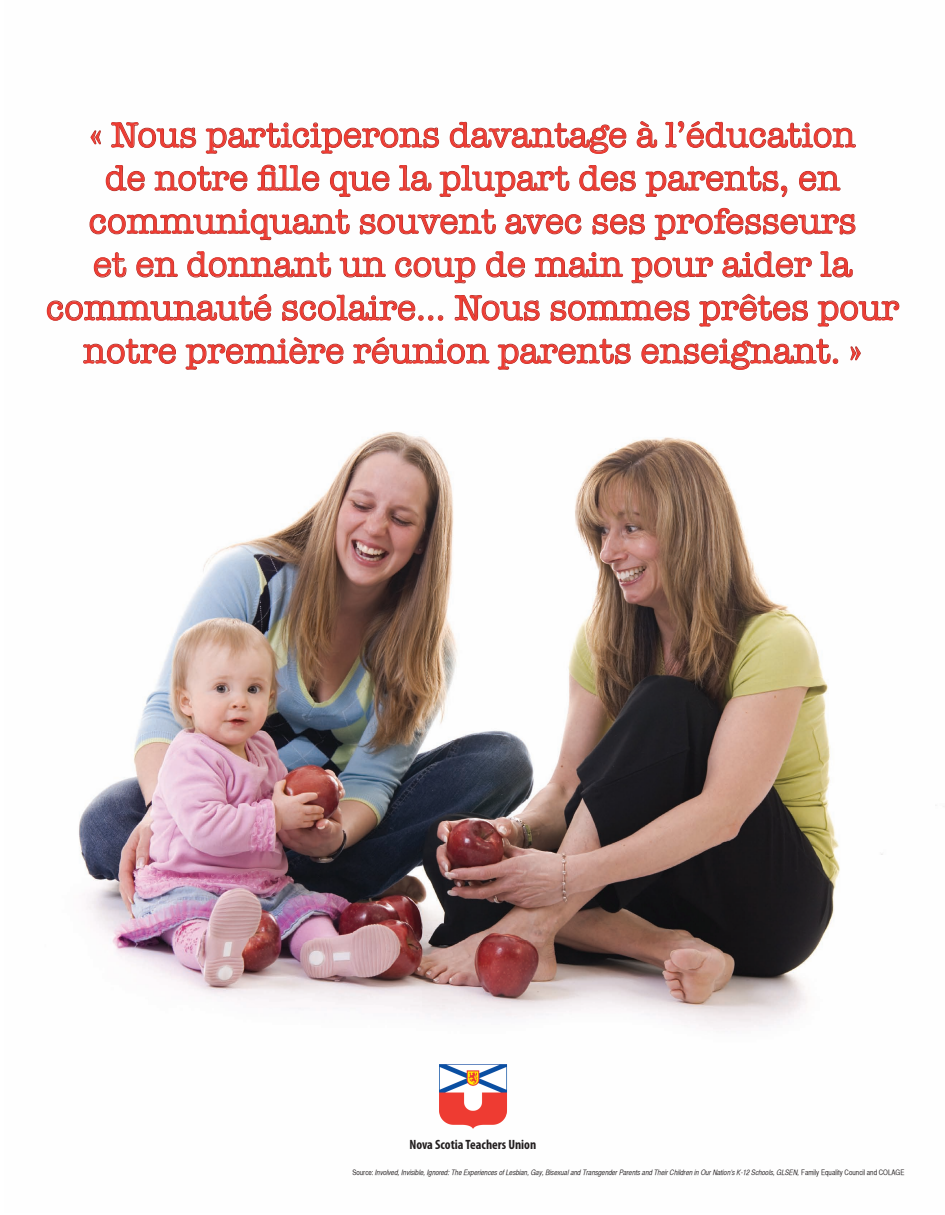
<style>
.page{position:relative;width:945px;height:1215px;background:#fff}
.page>*{position:absolute;margin:0;border:0;box-sizing:border-box;transform-origin:0 0}
.t1{font:36px/43.2px "American Typewriter";color:#ee3b32;text-align:center}
.t2{font:700 condensed 13.5px "Myriad Pro";color:#231f20}
.t3{font:7.5px "Helvetica CY Oblique";color:#231f20}
.s1{font-family:"Helvetica CY Plain"}
</style>
<div class="page">
<img style="left:46px;top:121px;width:890px;height:908px">
<svg style="left:91px;top:130px;width:10px;height:14px"></svg>
<svg style="left:111px;top:122px;width:85px;height:26px"></svg>
<svg style="left:206px;top:123px;width:233px;height:31px"></svg>
<svg style="left:450px;top:122px;width:176px;height:32px"></svg>
<svg style="left:637px;top:121px;width:20px;height:27px"></svg>
<svg style="left:665px;top:121px;width:191px;height:27px"></svg>
<svg style="left:106px;top:165px;width:39px;height:26px"></svg>
<svg style="left:155px;top:166px;width:92px;height:25px"></svg>
<svg style="left:257px;top:165px;width:62px;height:26px"></svg>
<svg style="left:330px;top:171px;width:59px;height:26px"></svg>
<svg style="left:399px;top:165px;width:32px;height:26px"></svg>
<svg style="left:440px;top:165px;width:129px;height:32px"></svg>
<svg style="left:579px;top:165px;width:57px;height:26px"></svg>
<svg style="left:646px;top:166px;width:141px;height:31px"></svg>
<svg style="left:799px;top:171px;width:41px;height:20px"></svg>
<svg style="left:90px;top:209px;width:260px;height:31px"></svg>
<svg style="left:360px;top:209px;width:136px;height:26px"></svg>
<svg style="left:506px;top:214px;width:75px;height:20px"></svg>
<svg style="left:593px;top:214px;width:52px;height:21px"></svg>
<svg style="left:655px;top:208px;width:200px;height:32px"></svg>
<svg style="left:94px;top:252px;width:32px;height:25px"></svg>
<svg style="left:136px;top:257px;width:42px;height:20px"></svg>
<svg style="left:187px;top:252px;width:144px;height:25px"></svg>
<svg style="left:340px;top:257px;width:46px;height:20px"></svg>
<svg style="left:395px;top:257px;width:80px;height:26px"></svg>
<svg style="left:486px;top:252px;width:39px;height:25px"></svg>
<svg style="left:535px;top:252px;width:88px;height:25px"></svg>
<svg style="left:632px;top:257px;width:81px;height:26px"></svg>
<svg style="left:723px;top:252px;width:89px;height:25px"></svg>
<svg style="left:821px;top:252px;width:32px;height:25px"></svg>
<svg style="left:47px;top:294px;width:224px;height:27px"></svg>
<svg style="left:282px;top:295px;width:161px;height:26px"></svg>
<svg style="left:455px;top:295px;width:85px;height:26px"></svg>
<svg style="left:551px;top:300px;width:138px;height:21px"></svg>
<svg style="left:699px;top:294px;width:109px;height:32px"></svg>
<svg style="left:818px;top:301px;width:81px;height:25px"></svg>
<svg style="left:83px;top:339px;width:93px;height:25px"></svg>
<svg style="left:186px;top:337px;width:157px;height:33px"></svg>
<svg style="left:354px;top:337px;width:135px;height:27px"></svg>
<svg style="left:498px;top:339px;width:133px;height:31px"></svg>
<svg style="left:642px;top:339px;width:196px;height:31px"></svg>
<svg style="left:851px;top:346px;width:10px;height:14px"></svg>
<img style="left:439px;top:1064px;width:68px;height:65px">
<p class="t1" style="left:46px;top:113px;width:855px">« Nous participerons davantage à l’éducation<br>de notre fille que la plupart des parents, en communiquant souvent avec ses professeurs<br>et en donnant un coup de main pour aider la communauté scolaire... Nous sommes prêtes pour notre première réunion parents enseignant. »</p>
<p class="t2" style="left:409px;top:1136px;width:128px">Nova Scotia Teachers Union</p>
<p class="t3" style="left:352px;top:1168px;width:554px"><span class="s1">Source:</span> Involved, Invisible, Ignored: The Experiences of Lesbian, Gay, Bisexual and Transgender Parents and Their Children in Our Nation’s K-12 Schools, GLSEN, <span class="s1">Family Equality Council and COLAGE</span></p>
</div>
